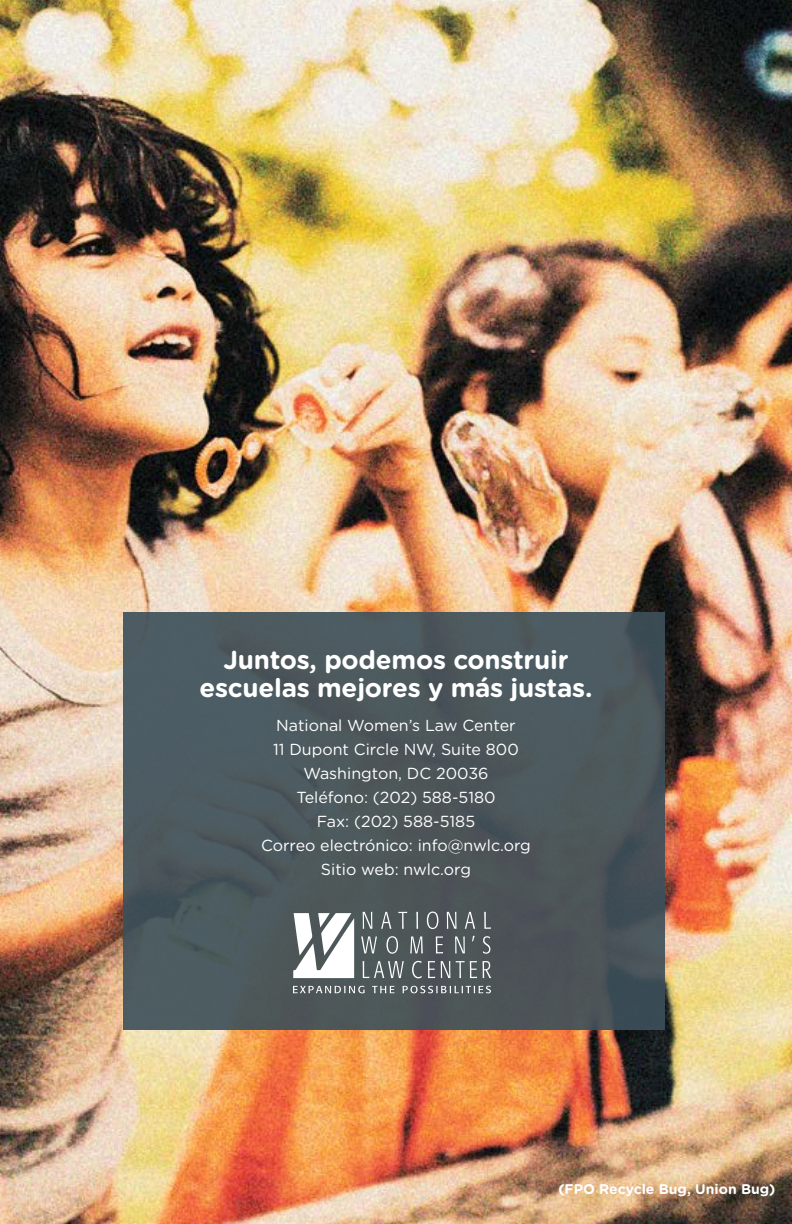
<style>
.page{position:relative;width:792px;height:1224px;background:#fff}
.page>*{position:absolute;margin:0;border:0;box-sizing:border-box;transform-origin:0 0}
.t1{font:700 26px/28px "Gotham Rounded";color:#fff;text-align:center}
.t2{font:16px/24px "Gotham Rounded";color:#fff;text-align:center}
.t3{font:700 14px "Gotham Rounded";color:#fff}
</style>
<div class="page">
<img style="left:0;top:0;width:792px;height:1224px">
<div style="left:124px;top:613px;width:541px;height:417px;background:#4d585b"></div>
<svg style="left:293px;top:913px;width:61px;height:65px"></svg>
<svg style="left:363px;top:912px;width:9px;height:17px"></svg>
<svg style="left:381px;top:912px;width:10px;height:17px"></svg>
<svg style="left:398px;top:912px;width:9px;height:17px"></svg>
<svg style="left:416px;top:912px;width:2px;height:17px"></svg>
<svg style="left:427px;top:912px;width:11px;height:17px"></svg>
<svg style="left:447px;top:912px;width:10px;height:17px"></svg>
<svg style="left:465px;top:912px;width:10px;height:17px"></svg>
<svg style="left:484px;top:912px;width:7px;height:17px"></svg>
<svg style="left:361px;top:936px;width:16px;height:17px"></svg>
<svg style="left:386px;top:936px;width:12px;height:18px"></svg>
<svg style="left:410px;top:936px;width:13px;height:17px"></svg>
<svg style="left:436px;top:936px;width:7px;height:17px"></svg>
<svg style="left:455px;top:936px;width:10px;height:17px"></svg>
<svg style="left:472px;top:936px;width:3px;height:5px"></svg>
<svg style="left:483px;top:936px;width:7px;height:18px"></svg>
<svg style="left:363px;top:961px;width:41px;height:17px"></svg>
<svg style="left:412px;top:961px;width:10px;height:17px"></svg>
<svg style="left:428px;top:961px;width:7px;height:17px"></svg>
<svg style="left:441px;top:961px;width:9px;height:17px"></svg>
<svg style="left:456px;top:961px;width:21px;height:17px"></svg>
<svg style="left:483px;top:961px;width:8px;height:17px"></svg>
<svg style="left:293px;top:986px;width:72px;height:7px"></svg>
<svg style="left:372px;top:986px;width:22px;height:7px"></svg>
<svg style="left:403px;top:986px;width:88px;height:7px"></svg>
<h1 class="t1" style="left:199px;top:645px;width:395px">Juntos, podemos construir escuelas mejores y más justas.</h1>
<p class="t2" style="left:261px;top:713px;width:271px">National Women’s Law Center<br>11 Dupont Circle NW, Suite 800<br>Washington, DC 20036<br>Teléfono: (202) 588-5180<br>Fax: (202) 588-5185<br>Correo electrónico: info@nwlc.org<br>Sitio web: nwlc.org</p>
<p class="t3" style="left:558px;top:1178px;width:17px">(FPO</p>
<p class="t3" style="left:599px;top:1178px;width:178px">Recycle Bug, Union Bug)</p>
</div>
